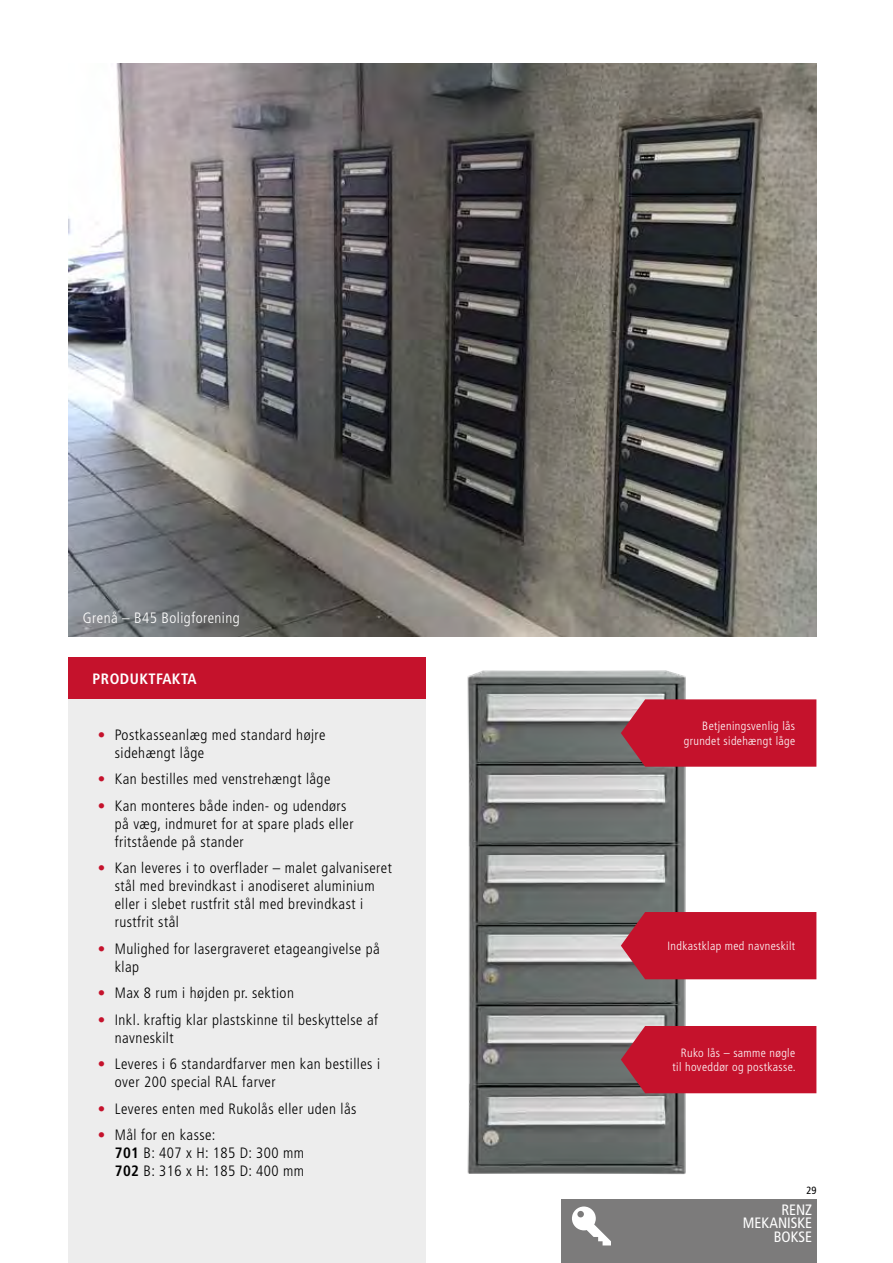
<style>
.page{position:relative;width:893px;height:1263px;background:#fff}
.page>*{position:absolute;margin:0;border:0;box-sizing:border-box;transform-origin:0 0}
.t1{font:300 condensed 15px/18px "Frutiger LT Std";letter-spacing:.03em;color:#000}
.t2{font:300 condensed 15px "Frutiger LT Std";letter-spacing:.03em;color:#fff}
.t3{font:condensed 15px/13.5px "Frutiger LT Std";color:#fff;text-align:right}
.t4{font:700 condensed 15px "Frutiger LT Std";letter-spacing:.03em;color:#fff}
.t5{font:300 condensed 12px/14.4px "Frutiger LT Std";letter-spacing:.03em;color:#fff;text-align:right}
.t6{font:condensed 10.5px "Frutiger LT Std";color:#000}
.s1{color:#c5122c}
.s2{font-weight:700}
</style>
<div class="page">
<img style="left:68px;top:64px;width:748px;height:572px">
<div style="left:68px;top:699px;width:357px;height:564px;background:#ededed"></div>
<img style="left:459px;top:590px;width:242px;height:585px">
<div style="left:621px;top:1026px;width:195px;height:67px;background:#c5122c"></div>
<div style="left:621px;top:912px;width:195px;height:67px;background:#c5122c"></div>
<svg style="left:621px;top:699px;width:195px;height:68px;background:#c21d35"></svg>
<div style="left:68px;top:658px;width:357px;height:41px;background:#c5122c"></div>
<div style="left:561px;top:1199px;width:255px;height:64px;background:#7c7b7b"></div>
<svg style="left:572px;top:1206px;width:39px;height:39px"></svg>
<p class="t2" style="left:83px;top:609px;width:158px">Grenå – B45 Boligforening</p>
<p class="t4" style="left:93px;top:670px;width:106px">PRODUKTFAKTA</p>
<p class="t1" style="left:115px;top:726px;width:212px;text-indent:-17px"><span class="s1">•</span> Postkasseanlæg med standard højre sidehængt låge</p>
<p class="t1" style="left:98px;top:770px;width:234px"><span class="s1">•</span> Kan bestilles med venstrehængt låge</p>
<p class="t1" style="left:115px;top:797px;width:240px;text-indent:-17px"><span class="s1">•</span> Kan monteres både inden- og udendørs på væg, indmuret for at spare plads eller fritstående på stander</p>
<p class="t1" style="left:115px;top:859px;width:279px;text-indent:-17px"><span class="s1">•</span> Kan leveres i to overflader – malet galvaniseret stål med brevindkast i anodiseret aluminium eller i slebet rustfrit stål med brevindkast i rustfrit stål</p>
<p class="t1" style="left:115px;top:940px;width:266px;text-indent:-17px"><span class="s1">•</span> Mulighed for lasergraveret etageangivelse på klap</p>
<p class="t1" style="left:98px;top:984px;width:198px"><span class="s1">•</span> Max 8 rum i højden pr. sektion</p>
<p class="t1" style="left:115px;top:1011px;width:265px;text-indent:-17px"><span class="s1">•</span> Inkl. kraftig klar plastskinne til beskyttelse af navneskilt</p>
<p class="t1" style="left:115px;top:1055px;width:267px;text-indent:-17px"><span class="s1">•</span> Leveres i 6 standardfarver men kan bestilles i over 200 special RAL farver</p>
<p class="t1" style="left:98px;top:1100px;width:260px"><span class="s1">•</span> Leveres enten med Rukolås eller uden lås</p>
<p class="t1" style="left:115px;top:1126px;width:191px;text-indent:-17px"><span class="s1">•</span> Mål for en kasse:<br><span class="s2">701</span> B: 407 x H: 185 D: 300 mm<br><span class="s2">702</span> B: 316 x H: 185 D: 400 mm</p>
<p class="t5" style="left:684px;top:719px;width:113px">Betjeningsvenlig lås grundet sidehængt låge</p>
<p class="t5" style="left:667px;top:939px;width:129px">Indkastklap med navneskilt</p>
<p class="t5" style="left:673px;top:1046px;width:125px">Ruko lås – samme nøgle til hoveddør og postkasse.</p>
<p class="t6" style="left:806px;top:1184px;width:12px">29</p>
<p class="t3" style="left:743px;top:1203px;width:71px">RENZ<br>MEKANISKE<br>BOKSE</p>
</div>
